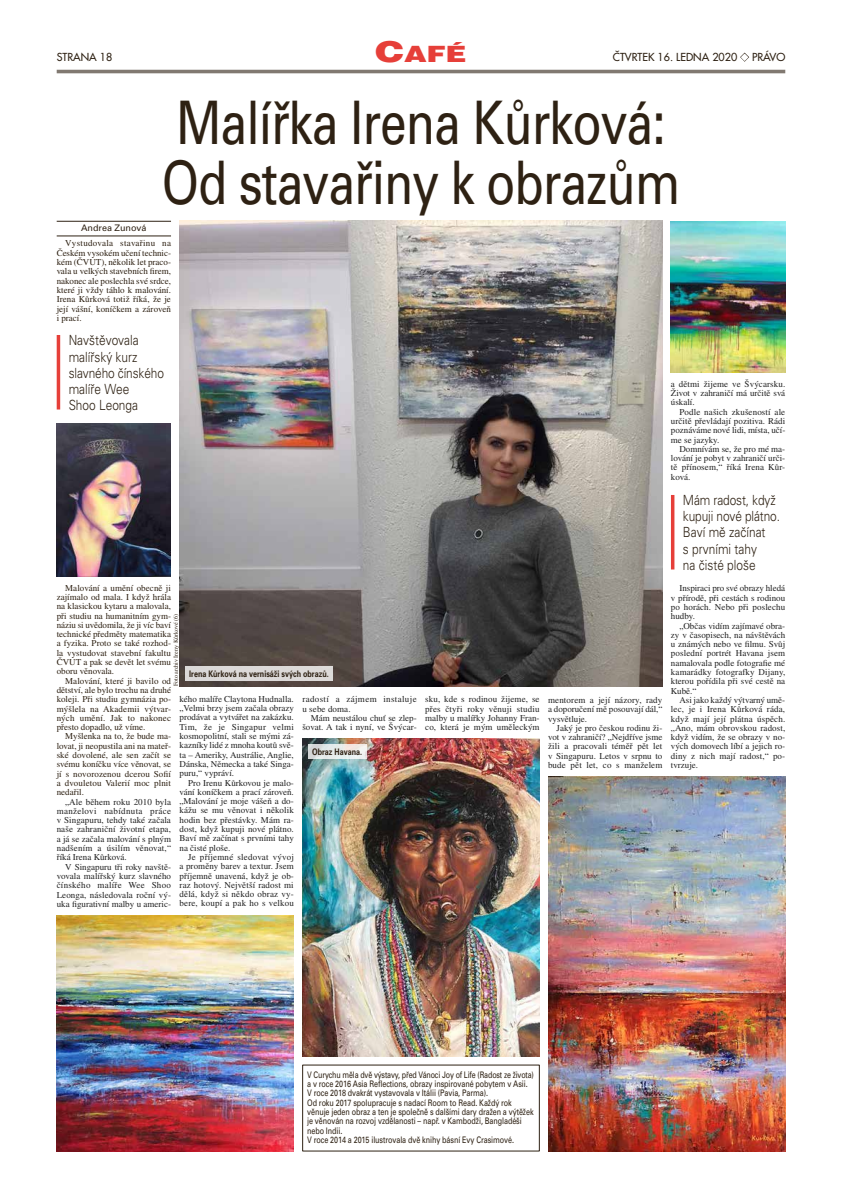
<style>
.page{position:relative;width:842px;height:1191px;background:#fff}
.page>*{position:absolute;margin:0;border:0;box-sizing:border-box;transform-origin:0 0}
.t1{font:60px/60px "Univers CE";letter-spacing:-.02em;color:#2e2113;scale:.8 1}
.t2{font:900 22.4px "Helvetica CE";color:#e63f39;scale:1.3 1}
.t3{font:300 14px/16px "Univers CE";color:#2e2113;scale:.85 1}
.t4{font:10.8px "Futura CE";color:#2e2113}
.t5{font:9px/9.3px "Times LT Std";color:#222;text-align:justify}
.t6{font:9px/9.3px "Times LT Std";letter-spacing:.005em;color:#2e2113;text-align:justify}
.t7{font:9px/9.3px "Univers CE";letter-spacing:-.01em;color:#2e2113;scale:.79 1}
.t8{font:700 9px "Univers CE";color:#2e2113;scale:.8 1}
.t9{font:9px/9.3px "Times LT Std";letter-spacing:.04em;color:#222}
.t10{font:9px "Univers CE";letter-spacing:-.01em;color:#2e2113}
.t11{font:6px "Times LT Std";color:#2e2113}
.s1{font-size:28.7px}
.s2{color:#fff}
</style>
<div class="page">
<img style="left:180px;top:221px;width:482px;height:465px">
<hr style="left:57px;top:221px;width:114px;height:1px;background:#2e2113">
<hr style="left:57px;top:236px;width:114px;height:1px;background:#2e2113">
<hr style="left:57px;top:70px;width:728px;height:3px;background:#2e2113">
<svg style="left:740px;top:53px;width:9px;height:9px"></svg>
<img style="left:302px;top:738px;width:238px;height:318px">
<hr style="left:57px;top:335px;width:3px;height:74px;background:#e63f39">
<img style="left:57px;top:423px;width:114px;height:153px">
<img style="left:671px;top:221px;width:114px;height:151px">
<img style="left:548px;top:777px;width:237px;height:374px">
<img style="left:57px;top:915px;width:237px;height:236px">
<hr style="left:671px;top:495px;width:3px;height:74px;background:#e63f39">
<svg style="left:308px;top:744px;width:58px;height:15px"></svg>
<div style="left:185px;top:666px;width:148px;height:15px;background:#dddad9"></div>
<p class="t4" style="left:57px;top:50px;width:57px">STRANA 18</p>
<h2 class="t2" style="left:375px;top:41px;width:72px"><span class="s1">C</span>AFÉ</h2>
<p class="t4" style="left:613px;top:50px;width:174px">ČTVRTEK 16. LEDNA 2020 <span class="s2">◆</span> PRÁVO</p>
<h1 class="t1" style="left:162px;top:94px;width:650px">Malířka Irena Kůrková:<br>Od stavařiny k obrazům</h1>
<p class="t10" style="left:81px;top:223px;width:67px">Andrea Zunová</p>
<p class="t6" style="left:57px;top:239px;width:116px;text-indent:9px">Vystudovala stavařinu na Českém vysokém učení technic&shy;kém (ČVUT), několik let praco&shy;vala u velkých stavebních firem, nakonec ale poslechla své srdce, které ji vždy táhlo k malování.<br>Irena Kůrková totiž říká, že je její vášní, koníčkem a zároveň i prací.</p>
<h3 class="t3" style="left:69px;top:333px;width:114px">Navštěvovala malířský kurz slavného čínského malíře Wee<br>Shoo Leonga</h3>
<p class="t6" style="left:57px;top:583px;width:116px;text-indent:9px">Malování a umění obecně ji zajímalo od mala. I když hrála na klasickou kytaru a malovala, při studiu na humanitním gym&shy;náziu si uvědomila, že ji víc baví technické předměty matematika a fyzika. Proto se také rozhod&shy;la vystudovat stavební fakultu ČVUT a pak se devět let svému oboru věnovala.</p>
<p class="t6" style="left:57px;top:676px;width:116px;text-indent:9px">Malování, které ji bavilo od dětství, ale bylo trochu na druhé koleji. Při studiu gymnázia po&shy;mýšlela na Akademii výtvar&shy;ných umění. Jak to nakonec přesto dopadlo, už víme.</p>
<p class="t6" style="left:57px;top:731px;width:116px;text-indent:9px">Myšlenka na to, že bude ma&shy;lovat, ji neopustila ani na mateř&shy;ské dovolené, ale sen začít se svému koníčku více věnovat, se jí s novorozenou dcerou Sofií a dvouletou Valerií moc plnit nedařil.</p>
<p class="t5" style="left:57px;top:797px;width:116px;text-indent:9px">„Ale během roku 2010 byla manželovi nabídnuta práce v Singapuru, tehdy také začala naše zahraniční životní etapa, a já se začala malování s plným nadšením a úsilím věnovat,“ říká Irena Kůrková.</p>
<p class="t5" style="left:57px;top:862px;width:116px;text-indent:9px">V Singapuru tři roky navště&shy;vovala malířský kurz slavného čínského malíře Wee Shoo Leonga, následovala roční vý&shy;uka figurativní malby u americ-</p>
<p class="t11" style="left:173px;top:686px;width:73px;rotate:-90deg">Foto archiv Ireny Kůrkové (6)</p>
<p class="t8" style="left:189px;top:668px;width:176px">Irena Kůrková na vernisáži svých obrazů.</p>
<p class="t5" style="left:180px;top:694px;width:116px">kého malíře Claytona Hudnalla. „Velmi brzy jsem začala obrazy prodávat a vytvářet na zakázku.<br>Tim, že je Singapur velmi kosmopolitní, stali se mými zá&shy;kazníky lidé z mnoha koutů svě&shy;ta – Ameriky, Austrálie, Anglie, Dánska, Německa a také Singa&shy;puru,“ vypráví.</p>
<p class="t5" style="left:180px;top:778px;width:116px;text-indent:9px">Pro Irenu Kůrkovou je malo&shy;vání koníčkem a prací zároveň. „Malování je moje vášeň a do&shy;kážu se mu věnovat i několik hodin bez přestávky. Mám ra&shy;dost, když kupuji nové plátno.<br>Baví mě začínat s prvními tahy na čisté ploše.</p>
<p class="t5" style="left:180px;top:852px;width:116px;text-indent:9px">Je příjemné sledovat vývoj a proměny barev a textur. Jsem příjemně unavená, když je ob&shy;raz hotový. Největší radost mi dělá, když si někdo obraz vy&shy;bere, koupí a pak ho s velkou</p>
<p class="t9" style="left:302px;top:694px;width:116px">radostí a zájmem instaluje u sebe doma.</p>
<p class="t5" style="left:302px;top:713px;width:116px;text-align:right">Mám neustálou chuť se zlep&shy;šovat. A tak i nyní, ve Švýcar-</p>
<p class="t8" style="left:312px;top:746px;width:64px">Obraz Havana.</p>
<p class="t5" style="left:425px;top:694px;width:116px">sku, kde s rodinou žijeme, se přes čtyři roky věnuji studiu malby u malířky Johanny Fran&shy;co, která je mým uměleckým</p>
<p class="t5" style="left:548px;top:695px;width:116px">mentorem a její názory, rady a doporučení mě posouvají dál,“ vysvětluje.</p>
<p class="t5" style="left:548px;top:723px;width:116px;text-indent:9px">Jaký je pro českou rodinu ži&shy;vot v zahraničí? „Nejdříve jsme žili a pracovali téměř pět let v Singapuru. Letos v srpnu to bude pět let, co s manželem</p>
<p class="t5" style="left:671px;top:379px;width:116px">a dětmi žijeme ve Švýcarsku.<br>Život v zahraničí má určitě svá úskalí.</p>
<p class="t5" style="left:671px;top:407px;width:116px;text-indent:9px">Podle našich zkušeností ale určitě převládají pozitiva. Rádi poznáváme nové lidi, místa, učí&shy;me se jazyky.</p>
<p class="t5" style="left:671px;top:444px;width:116px;text-indent:9px">Domnívám se, že pro mé ma&shy;lování je pobyt v zahraničí urči&shy;tě přínosem,“ říká Irena Kůr&shy;ková.</p>
<h3 class="t3" style="left:683px;top:493px;width:116px">Mám radost, když kupuji nové plátno.<br>Baví mě začínat<br>s prvními tahy<br>na čisté ploše</h3>
<p class="t5" style="left:671px;top:583px;width:116px;text-indent:9px">Inspiraci pro své obrazy hledá v přírodě, při cestách s rodinou po horách. Nebo při poslechu hudby.</p>
<p class="t5" style="left:671px;top:621px;width:116px;text-indent:9px">„Občas vidím zajímavé obra&shy;zy v časopisech, na návštěvách u známých nebo ve filmu. Svůj poslední portrét Havana jsem namalovala podle fotografie mé kamarádky fotografky Dijany, kterou pořídila při své cestě na Kubě.“</p>
<p class="t5" style="left:671px;top:695px;width:116px;text-indent:9px">Asi jako každý výtvarný umě&shy;lec, je i Irena Kůrková ráda, když mají její plátna úspěch. „Ano, mám obrovskou radost, když vidím, že se obrazy v no&shy;vých domovech líbí a jejich ro&shy;diny z nich mají radost,“ po&shy;tvrzuje.</p>
<p class="t7" style="left:307px;top:1070px;width:289px">V Curychu měla dvě výstavy, před Vánoci Joy of Life (Radost ze života) a v roce 2016 Asia Reflections, obrazy inspirované pobytem v Asii.<br>V roce 2018 dvakrát vystavovala v Itálii (Pavia, Parma).<br>Od roku 2017 spolupracuje s nadací Room to Read. Každý rok věnuje jeden obraz a ten je společně s dalšími dary dražen a výtěžek je věnován na rozvoj vzdělanosti – např. v Kambodži, Bangladéši nebo Indii.<br>V roce 2014 a 2015 ilustrovala dvě knihy básní Evy Crasimové.</p>
</div>
